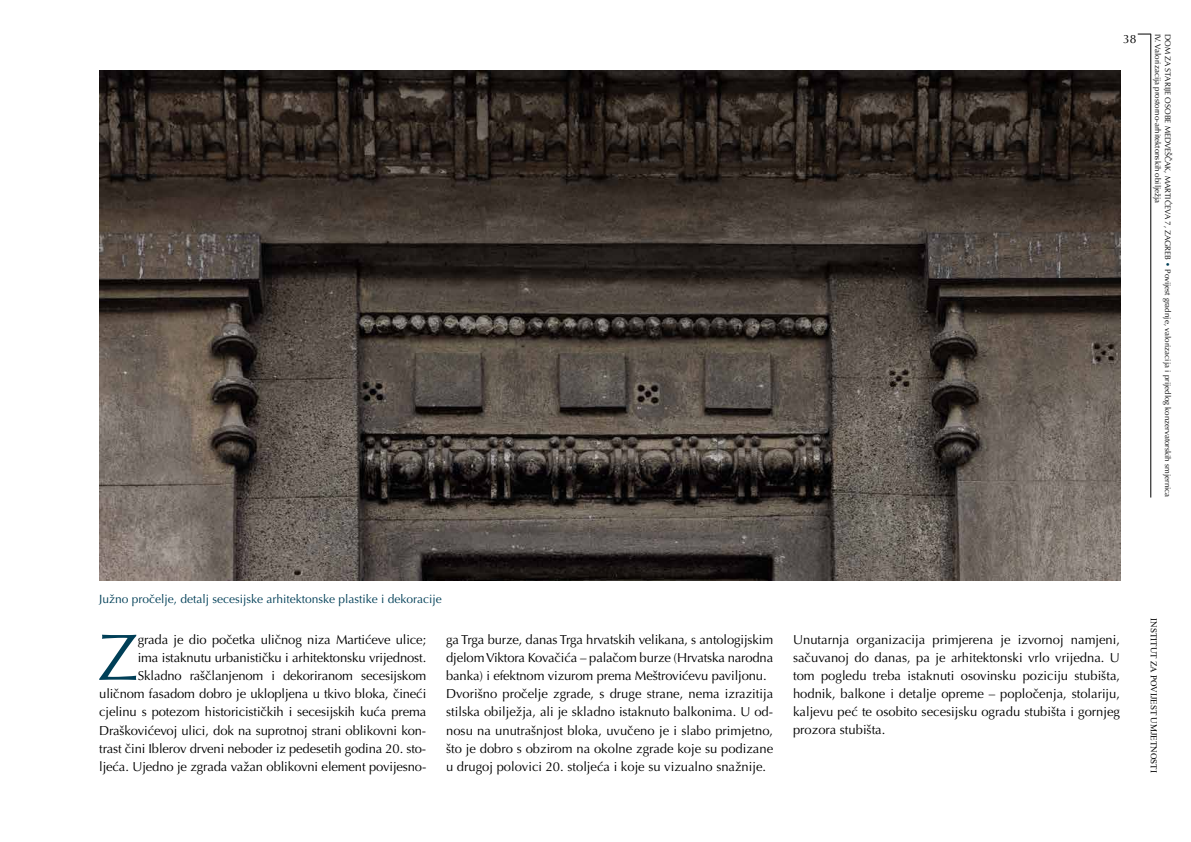
<style>
.page{position:relative;width:1191px;height:842px;background:#fff}
.page>*{position:absolute;margin:0;border:0;box-sizing:border-box;transform-origin:0 0}
.t1{font:65.6px "Optima LT Pro";color:#003f57}
.t2{font:13px/18.2px "Optima LT Pro";letter-spacing:-.01em;color:#000;text-align:right}
.t3{font:12px "Optima LT Pro";color:#003f57}
.t4{font:12px "Optima LT Pro";color:#000}
.t5{font:9px "Times New Roman";color:#000}
.t6{font:8px/9.8px "Optima LT Pro";color:#000}
.s1{color:#003f57}
</style>
<div class="page">
<svg style="left:1137px;top:34px;width:13px;height:1px"></svg>
<hr style="left:1150px;top:34px;width:1px;height:463px;background:#000">
<img style="left:99px;top:71px;width:1021px;height:509px">
<p class="t4" style="left:1123px;top:31px;width:15px">38</p>
<p class="t6" style="left:1172px;top:34px;width:465px;rotate:90deg">DOM ZA STARIJE OSOBE MEDVEŠČAK, MARTIĆEVA 7, ZAGREB <span class="s1">•</span> Povijest gradnje, valorizacija i prijedlog konzervatorskih smjernica<br>IV. Valorizacija prostorno-arhitektonskih obilježja</p>
<p class="t3" style="left:99px;top:592px;width:344px">Južno pročelje, detalj secesijske arhitektonske plastike i dekoracije</p>
<p class="t2" style="left:99px;top:630px;width:328px">grada je dio početka uličnog niza Martićeve ulice;<br>ima istaknutu urbanističku i arhitektonsku vrijednost.<br>Skladno raščlanjenom i dekoriranom secesijskom uličnom fasadom dobro je uklopljena u tkivo bloka, čineći cjelinu s potezom historicističkih i secesijskih kuća prema Draškovićevoj ulici, dok na suprotnoj strani oblikovni kon&shy;trast čini Iblerov drveni neboder iz pedesetih godina 20. sto&shy;ljeća. Ujedno je zgrada važan oblikovni element povijesno-</p>
<p class="t2" style="left:446px;top:630px;width:328px;text-align:left">ga Trga burze, danas Trga hrvatskih velikana, s antologijskim djelom Viktora Kovačića – palačom burze (Hrvatska narodna banka) i efektnom vizurom prema Meštrovićevu paviljonu.<br>Dvorišno pročelje zgrade, s druge strane, nema izrazitija stilska obilježja, ali je skladno istaknuto balkonima. U od&shy;nosu na unutrašnjost bloka, uvučeno je i slabo primjetno, što je dobro s obzirom na okolne zgrade koje su podizane u drugoj polovici 20. stoljeća i koje su vizualno snažnije.</p>
<p class="t2" style="left:793px;top:630px;width:328px;text-align:justify">Unutarnja organizacija primjerena je izvornoj namjeni, sačuvanoj do danas, pa je arhitektonski vrlo vrijedna. U tom pogledu treba istaknuti osovinsku poziciju stubišta, hodnik, balkone i detalje opreme – popločenja, stolariju, kaljevu peć te osobito secesijsku ogradu stubišta i gornjeg prozora stubišta.</p>
<h1 class="t1" style="left:98px;top:616px;width:42px">Z</h1>
<p class="t5" style="left:1160px;top:618px;width:156px;rotate:90deg">INSTITUT ZA POVIJEST UMJETNOSTI</p>
</div>
